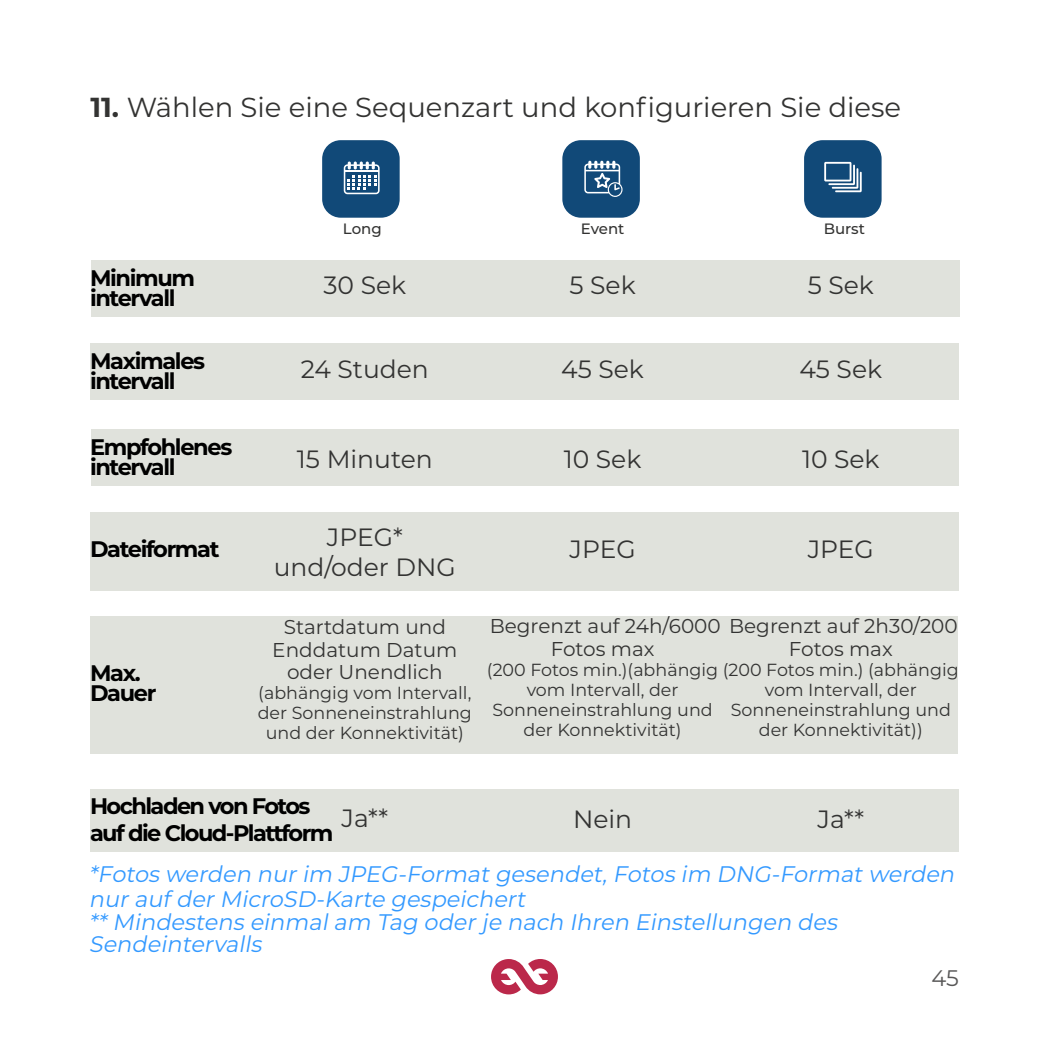
<style>
.page{position:relative;width:1049px;height:1049px;background:#fff}
.page>*{position:absolute;margin:0;border:0;box-sizing:border-box;transform-origin:0 0}
.t1{font:27.5px "Montserrat";color:#333332}
.t2{font:25px "Montserrat";color:#333332}
.t3{font:italic 22.5px/25px "Montserrat";color:#39f}
.t4{font:700 22.5px "Montserrat";letter-spacing:-.06em;color:#000}
.t5{font:22.5px "Montserrat";color:#585757}
.t6{font:20px "Montserrat";color:#333332}
.t7{font:17.5px/20px "Montserrat";color:#333332;text-align:center}
.t8{font:500 15px "Montserrat";color:#333332}
.s1{font-weight:700}
</style>
<div class="page">
<svg style="left:491px;top:959px;width:67px;height:35px"></svg>
<div style="left:322px;top:140px;width:78px;height:78px;background:#114978;border-radius:19px"></div>
<svg style="left:344px;top:162px;width:36px;height:32px"></svg>
<div style="left:562px;top:140px;width:78px;height:78px;background:#114978;border-radius:19px"></div>
<svg style="left:584px;top:161px;width:38px;height:36px"></svg>
<div style="left:804px;top:140px;width:77px;height:78px;background:#114978;border-radius:19px"></div>
<svg style="left:824px;top:162px;width:38px;height:30px"></svg>
<div style="left:91px;top:260px;width:868px;height:57px;background:#e0e2dc"></div>
<div style="left:90px;top:343px;width:869px;height:57px;background:#e0e2dc"></div>
<div style="left:91px;top:430px;width:868px;height:56px;background:#e0e2dc"></div>
<div style="left:90px;top:789px;width:869px;height:63px;background:#e0e2dc"></div>
<div style="left:90px;top:512px;width:869px;height:78px;background:#e0e2dc"></div>
<div style="left:90px;top:616px;width:868px;height:138px;background:#e0e2dc"></div>
<p class="t1" style="left:90px;top:89px;width:812px"><span class="s1">11.</span> Wählen Sie eine Sequenzart und konfigurieren Sie diese</p>
<p class="t4" style="left:90px;top:262px;width:107px">Minimum</p>
<p class="t4" style="left:90px;top:282px;width:87px">intervall</p>
<p class="t4" style="left:90px;top:345px;width:117px">Maximales</p>
<p class="t4" style="left:90px;top:365px;width:87px">intervall</p>
<p class="t4" style="left:90px;top:431px;width:144px">Empfohlenes</p>
<p class="t4" style="left:90px;top:451px;width:87px">intervall</p>
<p class="t4" style="left:90px;top:533px;width:131px">Dateiformat</p>
<p class="t4" style="left:90px;top:657px;width:52px">Max.</p>
<p class="t4" style="left:90px;top:677px;width:68px">Dauer</p>
<p class="t8" style="left:343px;top:218px;width:40px">Long</p>
<p class="t8" style="left:581px;top:218px;width:45px">Event</p>
<p class="t8" style="left:824px;top:218px;width:43px">Burst</p>
<p class="t2" style="left:323px;top:267px;width:84px">30 Sek</p>
<p class="t2" style="left:301px;top:351px;width:130px">24 Studen</p>
<p class="t2" style="left:569px;top:267px;width:68px">5 Sek</p>
<p class="t2" style="left:561px;top:351px;width:84px">45 Sek</p>
<p class="t2" style="left:808px;top:267px;width:68px">5 Sek</p>
<p class="t2" style="left:799px;top:351px;width:84px">45 Sek</p>
<p class="t2" style="left:297px;top:441px;width:137px">15 Minuten</p>
<p class="t2" style="left:564px;top:441px;width:79px">10 Sek</p>
<p class="t2" style="left:802px;top:441px;width:79px">10 Sek</p>
<p class="t2" style="left:327px;top:519px;width:77px">JPEG*</p>
<p class="t2" style="left:274px;top:549px;width:184px">und/oder DNG</p>
<p class="t6" style="left:284px;top:613px;width:164px">Startdatum und</p>
<p class="t6" style="left:272px;top:636px;width:187px">Enddatum Datum</p>
<p class="t6" style="left:287px;top:658px;width:157px">oder Unendlich</p>
<p class="t7" style="left:258px;top:682px;width:216px;text-align:left">(abhängig vom Intervall, der Sonneneinstrahlung</p>
<p class="t7" style="left:266px;top:722px;width:200px">und der Konnektivität)</p>
<p class="t2" style="left:569px;top:532px;width:68px">JPEG</p>
<p class="t2" style="left:808px;top:532px;width:68px">JPEG</p>
<p class="t6" style="left:490px;top:612px;width:469px">Begrenzt auf 24h/6000 Begrenzt auf 2h30/200</p>
<p class="t6" style="left:551px;top:635px;width:105px">Fotos max</p>
<p class="t7" style="left:487px;top:659px;width:473px">(200 Fotos min.)(abhängig (200 Fotos min.) (abhängig</p>
<p class="t7" style="left:527px;top:679px;width:153px">vom Intervall, der</p>
<p class="t7" style="left:492px;top:699px;width:222px">Sonneneinstrahlung und der Konnektivität)</p>
<p class="t6" style="left:789px;top:635px;width:105px">Fotos max</p>
<p class="t7" style="left:765px;top:679px;width:153px">vom Intervall, der</p>
<p class="t7" style="left:731px;top:699px;width:222px">Sonneneinstrahlung und der Konnektivität))</p>
<p class="t4" style="left:90px;top:789px;width:222px">Hochladen von Fotos</p>
<p class="t4" style="left:90px;top:817px;width:245px">auf die Cloud-Plattform</p>
<p class="t2" style="left:342px;top:800px;width:48px">Ja**</p>
<p class="t2" style="left:817px;top:802px;width:48px">Ja**</p>
<p class="t3" style="left:89px;top:861px;width:872px">*Fotos werden nurim JPEG-Formatgesendet,Fotos im DNG-Formatwerden nuraufderMicroSD-Karte gespeichert</p>
<p class="t3" style="left:89px;top:910px;width:755px;line-height:22.5px">**Mindestens einmalam Tag oderje nach Ihren Einstellungen des<br>Sendeintervalls</p>
<p class="t2" style="left:573px;top:802px;width:61px">Nein</p>
<p class="t5" style="left:931px;top:962px;width:29px">45</p>
</div>
